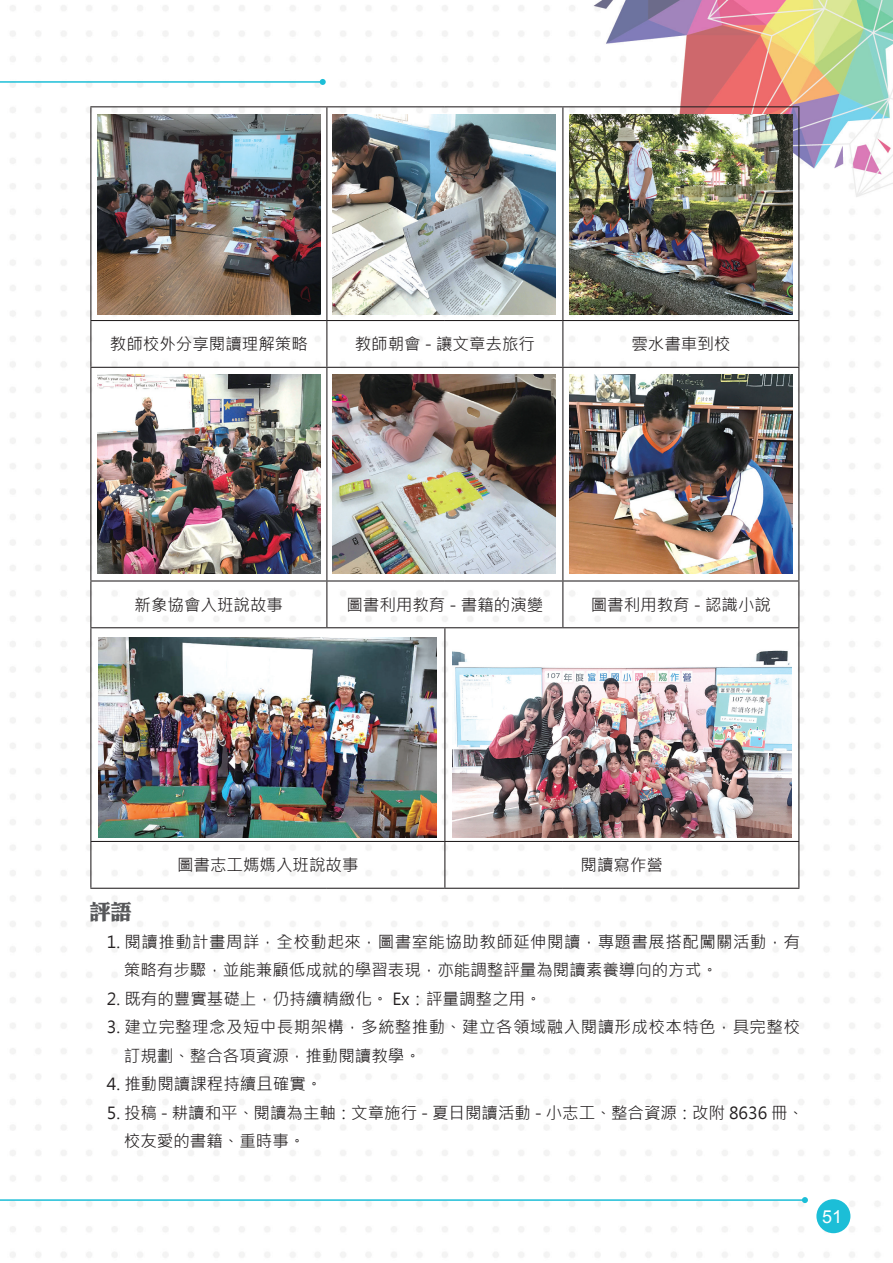
<style>
.page{position:relative;width:893px;height:1263px;background:#fff}
.page>*{position:absolute;margin:0;border:0;box-sizing:border-box;transform-origin:0 0}
.t1{font:21px "DF Li King Hei XB WIN BF";color:#57585a}
.t2{font:18px "Arial";color:#fff}
.t3{font:16.5px/28.5px "Microsoft Jheng Hei";color:#231f20}
.t4{font:16.5px/28.5px "Microsoft Jheng Hei";letter-spacing:.025em;color:#231f20}
</style>
<div class="page">
<img style="left:10px;top:0;width:883px;height:1258px">
<div style="left:816px;top:1199px;width:34px;height:34px;background:#1cbed7;border-radius:50%"></div>
<hr style="left:0;top:81px;width:323px;height:2px;background:#1cbed7">
<svg style="left:320px;top:79px;width:6px;height:6px"></svg>
<hr style="left:0;top:1199px;width:805px;height:2px;background:#1cbed7">
<svg style="left:802px;top:1197px;width:6px;height:6px"></svg>
<hr style="left:90px;top:106px;width:237px;height:1px;background:#231f20">
<hr style="left:90px;top:107px;width:1px;height:213px;background:#231f20">
<hr style="left:327px;top:106px;width:118px;height:1px;background:#231f20">
<hr style="left:326px;top:107px;width:1px;height:213px;background:#231f20">
<hr style="left:445px;top:106px;width:118px;height:1px;background:#231f20">
<hr style="left:563px;top:106px;width:236px;height:1px;background:#231f20">
<hr style="left:562px;top:107px;width:1px;height:213px;background:#231f20">
<hr style="left:798px;top:107px;width:1px;height:213px;background:#231f20">
<hr style="left:90px;top:320px;width:237px;height:1px;background:#231f20">
<hr style="left:90px;top:321px;width:1px;height:46px;background:#231f20">
<hr style="left:327px;top:320px;width:118px;height:1px;background:#231f20">
<hr style="left:326px;top:321px;width:1px;height:46px;background:#231f20">
<hr style="left:445px;top:320px;width:118px;height:1px;background:#231f20">
<hr style="left:563px;top:320px;width:236px;height:1px;background:#231f20">
<hr style="left:562px;top:321px;width:1px;height:46px;background:#231f20">
<hr style="left:798px;top:321px;width:1px;height:46px;background:#231f20">
<hr style="left:90px;top:367px;width:237px;height:1px;background:#231f20">
<hr style="left:90px;top:368px;width:1px;height:212px;background:#231f20">
<hr style="left:327px;top:367px;width:118px;height:1px;background:#231f20">
<hr style="left:326px;top:368px;width:1px;height:212px;background:#231f20">
<hr style="left:445px;top:367px;width:118px;height:1px;background:#231f20">
<hr style="left:563px;top:367px;width:236px;height:1px;background:#231f20">
<hr style="left:562px;top:368px;width:1px;height:212px;background:#231f20">
<hr style="left:798px;top:368px;width:1px;height:212px;background:#231f20">
<hr style="left:90px;top:580px;width:237px;height:1px;background:#231f20">
<hr style="left:90px;top:581px;width:1px;height:46px;background:#231f20">
<hr style="left:327px;top:580px;width:118px;height:1px;background:#231f20">
<hr style="left:326px;top:581px;width:1px;height:46px;background:#231f20">
<hr style="left:445px;top:580px;width:118px;height:1px;background:#231f20">
<hr style="left:563px;top:580px;width:236px;height:1px;background:#231f20">
<hr style="left:562px;top:581px;width:1px;height:46px;background:#231f20">
<hr style="left:798px;top:581px;width:1px;height:46px;background:#231f20">
<hr style="left:90px;top:627px;width:237px;height:1px;background:#231f20">
<hr style="left:90px;top:628px;width:1px;height:213px;background:#231f20">
<hr style="left:327px;top:627px;width:118px;height:1px;background:#231f20">
<hr style="left:445px;top:627px;width:118px;height:1px;background:#231f20">
<hr style="left:444px;top:628px;width:1px;height:213px;background:#231f20">
<hr style="left:563px;top:627px;width:236px;height:1px;background:#231f20">
<hr style="left:798px;top:628px;width:1px;height:213px;background:#231f20">
<hr style="left:90px;top:841px;width:237px;height:1px;background:#231f20">
<hr style="left:90px;top:842px;width:1px;height:46px;background:#231f20">
<hr style="left:327px;top:841px;width:118px;height:1px;background:#231f20">
<hr style="left:445px;top:841px;width:118px;height:1px;background:#231f20">
<hr style="left:444px;top:842px;width:1px;height:46px;background:#231f20">
<hr style="left:563px;top:841px;width:236px;height:1px;background:#231f20">
<hr style="left:798px;top:842px;width:1px;height:46px;background:#231f20">
<hr style="left:90px;top:888px;width:237px;height:1px;background:#231f20">
<hr style="left:327px;top:888px;width:118px;height:1px;background:#231f20">
<hr style="left:445px;top:888px;width:118px;height:1px;background:#231f20">
<hr style="left:563px;top:888px;width:236px;height:1px;background:#231f20">
<img style="left:98px;top:115px;width:222px;height:199px">
<img style="left:98px;top:374px;width:222px;height:200px">
<img style="left:98px;top:638px;width:338px;height:199px">
<img style="left:453px;top:638px;width:338px;height:199px">
<img style="left:333px;top:115px;width:222px;height:199px">
<img style="left:333px;top:374px;width:222px;height:200px">
<img style="left:569px;top:115px;width:223px;height:199px">
<img style="left:569px;top:374px;width:223px;height:200px">
<p class="t3" style="left:110px;top:330px;width:199px">教師校外分享閱讀理解策略</p>
<p class="t3" style="left:355px;top:330px;width:182px">教師朝會 - 讓文章去旅行</p>
<p class="t3" style="left:631px;top:330px;width:100px">雲水書車到校</p>
<p class="t3" style="left:135px;top:590px;width:150px">新象協會入班說故事</p>
<p class="t3" style="left:346px;top:590px;width:198px">圖書利用教育 - 書籍的演變</p>
<p class="t3" style="left:591px;top:590px;width:182px">圖書利用教育 - 認識小說</p>
<p class="t3" style="left:177px;top:851px;width:183px">圖書志工媽媽入班說故事</p>
<p class="t3" style="left:581px;top:851px;width:84px">閱讀寫作營</p>
<p class="t1" style="left:90px;top:901px;width:43px">評語</p>
<p class="t4" style="left:124px;top:927px;width:678px;text-indent:-17px">1. 閱讀推動計畫周詳，全校動起來，圖書室能協助教師延伸閱讀，專題書展搭配闖關活動，有策略有步驟，並能兼顧低成就的學習表現，亦能調整評量為閱讀素養導向的方式。</p>
<p class="t3" style="left:107px;top:984px;width:436px">2. 既有的豐實基礎上，仍持續精緻化。 Ex：評量調整之用。</p>
<p class="t4" style="left:124px;top:1013px;width:678px;text-indent:-17px">3. 建立完整理念及短中長期架構，多統整推動、建立各領域融入閱讀形成校本特色，具完整校訂規劃、整合各項資源，推動閱讀教學。</p>
<p class="t3" style="left:107px;top:1070px;width:217px">4. 推動閱讀課程持續且確實。</p>
<p class="t3" style="left:124px;top:1098px;width:682px;text-indent:-17px">5. 投稿 - 耕讀和平、閱讀為主軸：文章施行 - 夏日閱讀活動 - 小志工、整合資源：改附 8636 冊、校友愛的書籍、重時事。</p>
<p class="t2" style="left:822px;top:1204px;width:22px">51</p>
</div>
